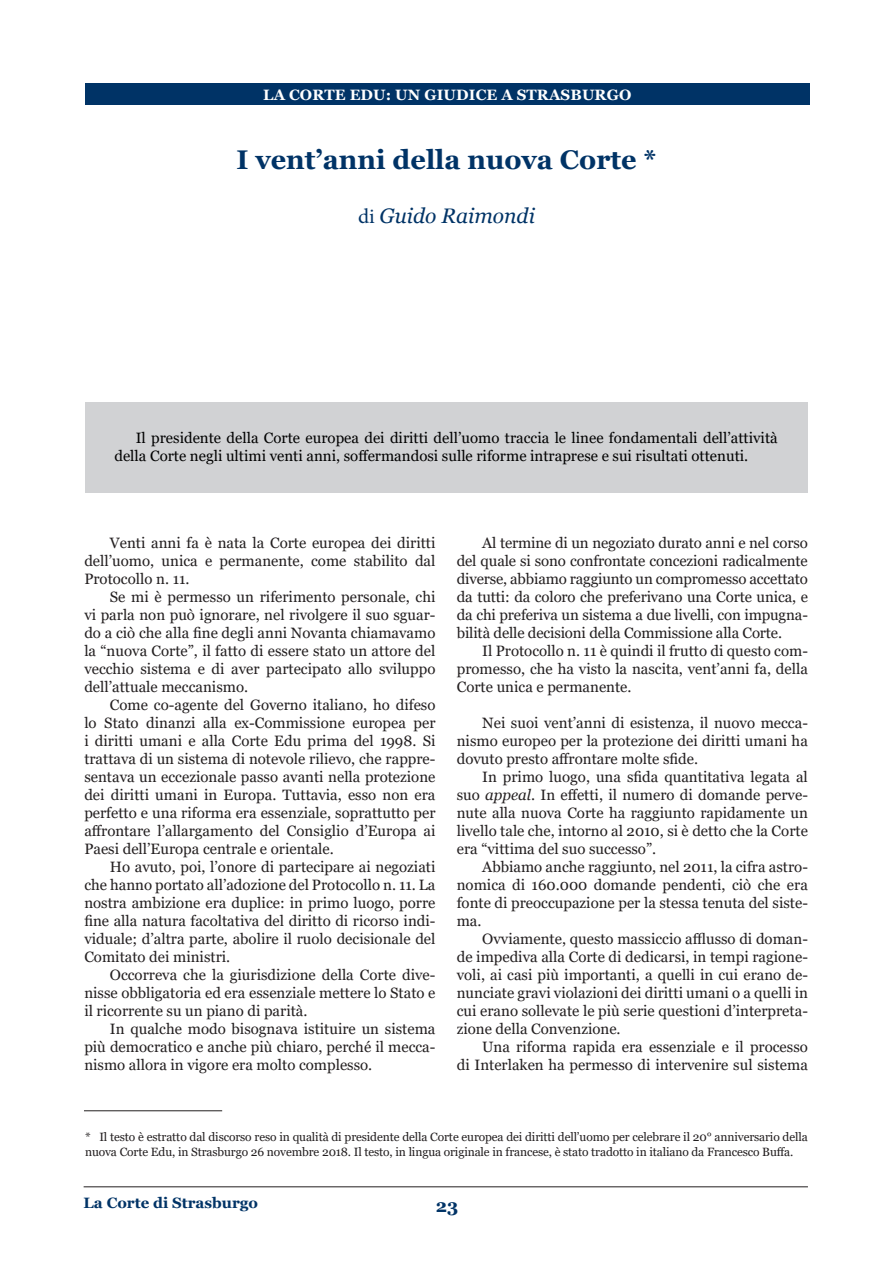
<style>
.page{position:relative;width:893px;height:1263px;background:#fff}
.page>*{position:absolute;margin:0;border:0;box-sizing:border-box;transform-origin:0 0}
.titolo{font:700 27px "Georgia";color:#036}
.t1{font:italic 21px "Georgia";color:#036}
.t2{font:700 18px "Georgia";color:#036}
.testo{font:15px/18px "Georgia";color:#231f20;text-align:justify}
.Default{font:15px/18px "Georgia";color:#000}
.t3{font:700 15px "Georgia";letter-spacing:.01em;color:#fff}
.t4{font:700 15px "Georgia";color:#036}
.nota{font:12px/15px "Georgia";letter-spacing:-.01em;color:#231f20}
.s1{font-family:"Minion Pro";font-style:normal}
.s2{font-style:italic}
</style>
<div class="page">
<hr style="left:84px;top:1186px;width:724px;height:1px;background:#231f20">
<div style="left:85px;top:83px;width:724px;height:22px;background:#036"></div>
<div style="left:85px;top:402px;width:723px;height:90px;background:#d1d2d4"></div>
<hr style="left:84px;top:1110px;width:138px;height:1px;background:#231f20">
<p class="t3" style="left:263px;top:85px;width:370px">LA CORTE EDU: UN GIUDICE A STRASBURGO</p>
<p class="titolo" style="left:237px;top:143px;width:421px">I vent’anni della nuova Corte *</p>
<p class="t1" style="left:358px;top:203px;width:178px"><span class="s1">di</span> Guido Raimondi</p>
<p class="Default" style="left:114px;top:429px;width:665px;text-indent:21px">Il presidente della Corte europea dei diritti dell’uomo traccia le linee fondamentali dell’attività della Corte negli ultimi venti anni, soffermandosi sulle riforme intraprese e sui risultati ottenuti.</p>
<p class="testo" style="left:84px;top:534px;width:353px;text-indent:26px">Venti anni fa è nata la Corte europea dei diritti dell’uomo, unica e permanente, come stabilito dal Protocollo n. 11.</p>
<p class="testo" style="left:84px;top:588px;width:353px;text-indent:26px">Se mi è permesso un riferimento personale, chi vi parla non può ignorare, nel rivolgere il suo sguar&shy;do a ciò che alla fine degli anni Novanta chiamavamo la “nuova Corte”, il fatto di essere stato un attore del vecchio sistema e di aver partecipato allo sviluppo dell’attuale meccanismo.</p>
<p class="testo" style="left:84px;top:696px;width:353px;text-indent:26px">Come co-agente del Governo italiano, ho difeso lo Stato dinanzi alla ex-Commissione europea per i diritti umani e alla Corte Edu prima del 1998. Si trattava di un sistema di notevole rilievo, che rappre&shy;sentava un eccezionale passo avanti nella protezione dei diritti umani in Europa. Tuttavia, esso non era perfetto e una riforma era essenziale, soprattutto per affrontare l’allargamento del Consiglio d’Europa ai Paesi dell’Europa centrale e orientale.</p>
<p class="testo" style="left:84px;top:858px;width:353px;text-indent:26px">Ho avuto, poi, l’onore di partecipare ai negoziati che hanno portato all’adozione del Protocollo n. 11. La nostra ambizione era duplice: in primo luogo, porre fine alla natura facoltativa del diritto di ricorso indi&shy;viduale; d’altra parte, abolire il ruolo decisionale del Comitato dei ministri.</p>
<p class="testo" style="left:84px;top:966px;width:353px;text-indent:26px">Occorreva che la giurisdizione della Corte dive&shy;nisse obbligatoria ed era essenziale mettere lo Stato e il ricorrente su un piano di parità.</p>
<p class="testo" style="left:84px;top:1020px;width:353px;text-indent:26px">In qualche modo bisognava istituire un sistema più democratico e anche più chiaro, perché il mecca&shy;nismo allora in vigore era molto complesso.</p>
<p class="testo" style="left:457px;top:534px;width:353px;text-indent:26px">Al termine di un negoziato durato anni e nel corso del quale si sono confrontate concezioni radicalmente diverse, abbiamo raggiunto un compromesso accettato da tutti: da coloro che preferivano una Corte unica, e da chi preferiva un sistema a due livelli, con impugna&shy;bilità delle decisioni della Commissione alla Corte.</p>
<p class="testo" style="left:457px;top:642px;width:353px;text-indent:26px">Il Protocollo n. 11 è quindi il frutto di questo com&shy;promesso, che ha visto la nascita, vent’anni fa, della Corte unica e permanente.</p>
<p class="testo" style="left:457px;top:714px;width:353px;text-indent:26px">Nei suoi vent’anni di esistenza, il nuovo mecca&shy;nismo europeo per la protezione dei diritti umani ha dovuto presto affrontare molte sfide.</p>
<p class="testo" style="left:457px;top:768px;width:353px;text-indent:26px">In primo luogo, una sfida quantitativa legata al suo <span class="s2">appeal</span>. In effetti, il numero di domande perve&shy;nute alla nuova Corte ha raggiunto rapidamente un livello tale che, intorno al 2010, si è detto che la Corte era “vittima del suo successo”.</p>
<p class="testo" style="left:457px;top:858px;width:353px;text-indent:26px">Abbiamo anche raggiunto, nel 2011, la cifra astro&shy;nomica di 160.000 domande pendenti, ciò che era fonte di preoccupazione per la stessa tenuta del siste&shy;ma.</p>
<p class="testo" style="left:457px;top:930px;width:353px;text-indent:26px">Ovviamente, questo massiccio afflusso di doman&shy;de impediva alla Corte di dedicarsi, in tempi ragione&shy;voli, ai casi più importanti, a quelli in cui erano de&shy;nunciate gravi violazioni dei diritti umani o a quelli in cui erano sollevate le più serie questioni d’interpreta&shy;zione della Convenzione.</p>
<p class="testo" style="left:457px;top:1038px;width:353px;text-align:right">Una riforma rapida era essenziale e il processo<br>di Interlaken ha permesso di intervenire sul sistema</p>
<p class="nota" style="left:85px;top:1130px;width:724px">* Il testo è estratto dal discorso reso in qualità di presidente della Corte europea dei diritti dell’uomo per celebrare il 20° anniversario della nuova Corte Edu, in Strasburgo 26 novembre 2018. Il testo, in lingua originale in francese, è stato tradotto in italiano da Francesco Buffa.</p>
<p class="t4" style="left:84px;top:1193px;width:176px">La Corte di Strasburgo</p>
<p class="t2" style="left:436px;top:1194px;width:24px">23</p>
</div>
